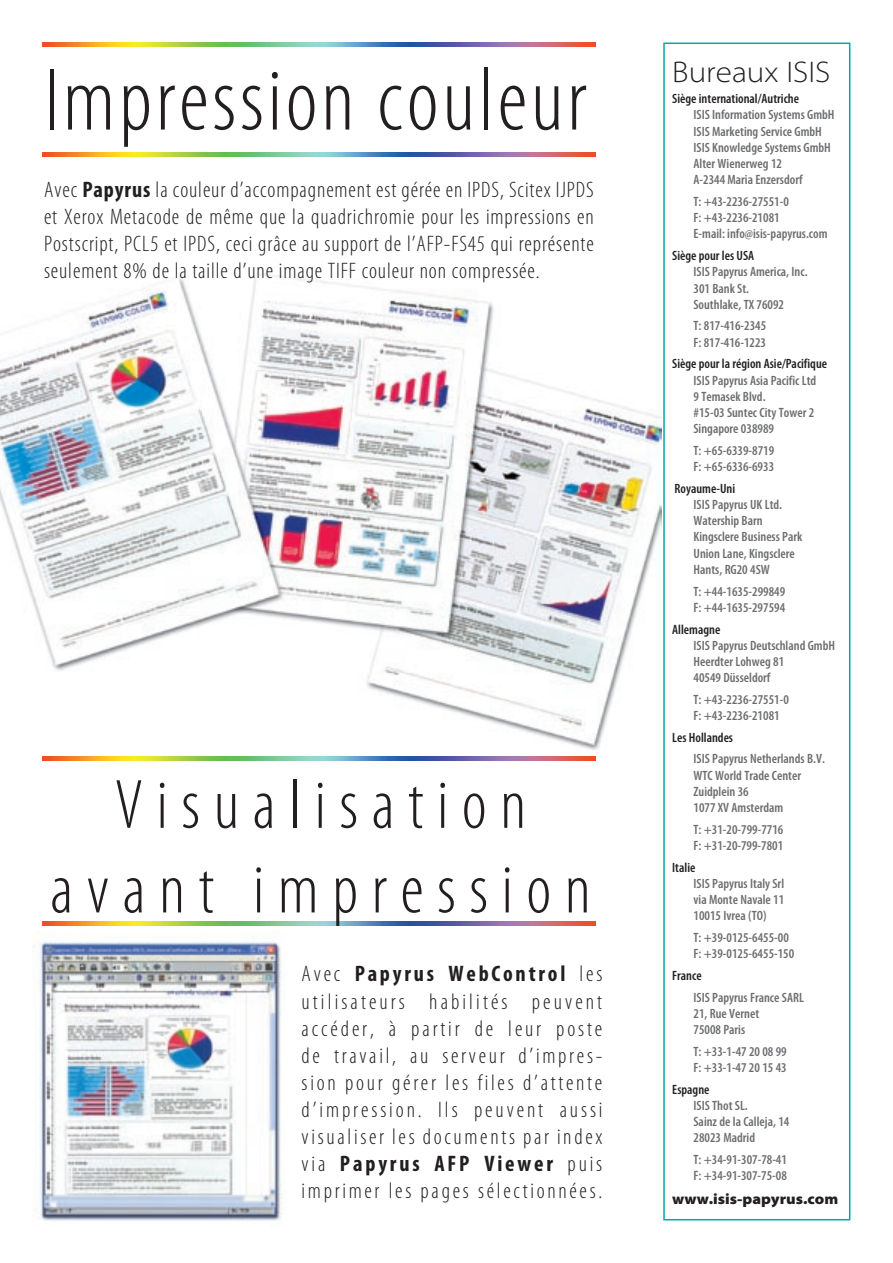
<style>
.page{position:relative;width:893px;height:1263px;background:#fff}
.page>*{position:absolute;margin:0;border:0;box-sizing:border-box;transform-origin:0 0}
.t1{font:300 condensed 90px "Myriad Pro";letter-spacing:.04em;color:#231f20}
.t2{font:300 condensed 70.5px/84.6px "Myriad Pro";letter-spacing:.19em;color:#231f20;text-align:center}
.t3{font:300 semi-expanded 30px "Myriad Pro";color:#231f20}
.t4{font:300 condensed 22.5px/27px "Myriad Pro";letter-spacing:.08em;color:#231f20;text-align:justify}
.t5{font:900 semi-expanded 15px "Myriad Pro";color:#231f20}
.t6{font:600 condensed 13.5px/16.2px "Myriad Pro";color:#6c6d70}
.t7{font:600 condensed 13.5px "Myriad Pro";color:#231f20}
.s1{font-weight:700}
</style>
<div class="page">
<img style="left:0;top:274px;width:662px;height:487px">
<img style="left:43px;top:43px;width:552px;height:4px">
<img style="left:43px;top:152px;width:552px;height:4px">
<img style="left:43px;top:757px;width:552px;height:4px">
<img style="left:43px;top:922px;width:552px;height:4px">
<img style="left:33px;top:942px;width:250px;height:279px">
<div style="left:663px;top:43px;width:187px;height:1177px;border:2px solid #00a9a7"></div>
<h1 class="t1" style="left:44px;top:52px;width:544px">Impression couleur</h1>
<p class="t4" style="left:44px;top:176px;width:551px">Avec <span class="s1">Papyrus</span> la couleur d’accompagnement est gérée en IPDS, Scitex IJPDS et Xerox Metacode de même que la quadrichromie pour les impressions en Postscript, PCL5 et IPDS, ceci grâce au support de l’AFP-FS45 qui représente seulement 8% de la taille d’une image TIFF couleur non compressée.</p>
<h2 class="t2" style="left:50px;top:764px;width:542px">Visualisation avant impression</h2>
<p class="t4" style="left:302px;top:961px;width:302px">Avec <span class="s1">Papyrus WebControl</span> les utilisateurs habilités peuvent accéder, à partir de leur poste de travail, au serveur d’impres&shy;sion pour gérer les files d’attente d’impression. Ils peuvent aussi visualiser les documents par index via <span class="s1">Papyrus AFP Viewer</span> puis imprimer les pages sélectionnées.</p>
<h3 class="t3" style="left:672px;top:55px;width:160px">Bureaux ISIS</h3>
<p class="t7" style="left:672px;top:91px;width:128px">Siège international/Autriche</p>
<p class="t6" style="left:693px;top:107px;width:142px">ISIS Information Systems GmbH<br>ISIS Marketing Service GmbH<br>ISIS Knowledge Systems GmbH<br>Alter Wienerweg 12<br>A-2344 Maria Enzersdorf</p>
<p class="t6" style="left:693px;top:194px;width:135px">T: +43-2236-27551-0<br>F: +43-2236-21081<br>E-mail: info@isis-papyrus.com</p>
<p class="t7" style="left:672px;top:248px;width:84px">Siège pour les USA</p>
<p class="t6" style="left:693px;top:264px;width:116px">ISIS Papyrus America, Inc.<br>301 Bank St.<br>Southlake, TX 76092</p>
<p class="t6" style="left:693px;top:318px;width:74px">T: 817-416-2345<br>F: 817-416-1223</p>
<p class="t7" style="left:672px;top:356px;width:156px">Siège pour la région Asie/Pacifique</p>
<p class="t6" style="left:693px;top:372px;width:124px">ISIS Papyrus Asia Pacific Ltd<br>9 Temasek Blvd.<br>#15-03 Suntec City Tower 2<br>Singapore 038989</p>
<p class="t6" style="left:693px;top:443px;width:82px">T: +65-6339-8719<br>F: +65-6336-6933</p>
<p class="t7" style="left:675px;top:481px;width:62px">Royaume-Uni</p>
<p class="t6" style="left:693px;top:497px;width:110px">ISIS Papyrus UK Ltd.<br>Watership Barn<br>Kingsclere Business Park<br>Union Lane, Kingsclere<br>Hants, RG20 4SW</p>
<p class="t6" style="left:693px;top:583px;width:93px">T: +44-1635-299849<br>F: +44-1635-297594</p>
<p class="t7" style="left:672px;top:622px;width:50px">Allemagne</p>
<p class="t6" style="left:693px;top:637px;width:143px">ISIS Papyrus Deutschland GmbH<br>Heerdter Lohweg 81<br>40549 Düsseldorf</p>
<p class="t6" style="left:693px;top:691px;width:97px">T: +43-2236-27551-0<br>F: +43-2236-21081</p>
<p class="t7" style="left:672px;top:730px;width:62px">Les Hollandes</p>
<p class="t6" style="left:693px;top:751px;width:133px">ISIS Papyrus Netherlands B.V.<br>WTC World Trade Center<br>Zuidplein 36<br>1077 XV Amsterdam</p>
<p class="t6" style="left:693px;top:821px;width:91px">T: +31-20-799-7716<br>F: +31-20-799-7801</p>
<p class="t7" style="left:672px;top:860px;width:25px">Italie</p>
<p class="t6" style="left:693px;top:875px;width:92px;text-align:justify">ISIS Papyrus Italy Srl via Monte Navale 11<br>10015 Ivrea (TO)</p>
<p class="t6" style="left:693px;top:930px;width:102px">T: +39-0125-6455-00<br>F: +39-0125-6455-150</p>
<p class="t7" style="left:672px;top:968px;width:31px">France</p>
<p class="t6" style="left:693px;top:989px;width:112px">ISIS Papyrus France SARL<br>21, Rue Vernet<br>75008 Paris</p>
<p class="t6" style="left:693px;top:1043px;width:95px">T: +33-1-47 20 08 99<br>F: +33-1-47 20 15 43</p>
<p class="t7" style="left:672px;top:1082px;width:39px">Espagne</p>
<p class="t6" style="left:693px;top:1098px;width:97px">ISIS Thot SL.<br>Sainz de la Calleja, 14<br>28023 Madrid</p>
<p class="t6" style="left:693px;top:1152px;width:95px">T: +34-91-307-78-41<br>F: +34-91-307-75-08</p>
<p class="t5" style="left:672px;top:1190px;width:168px">www.isis-papyrus.com</p>
</div>
